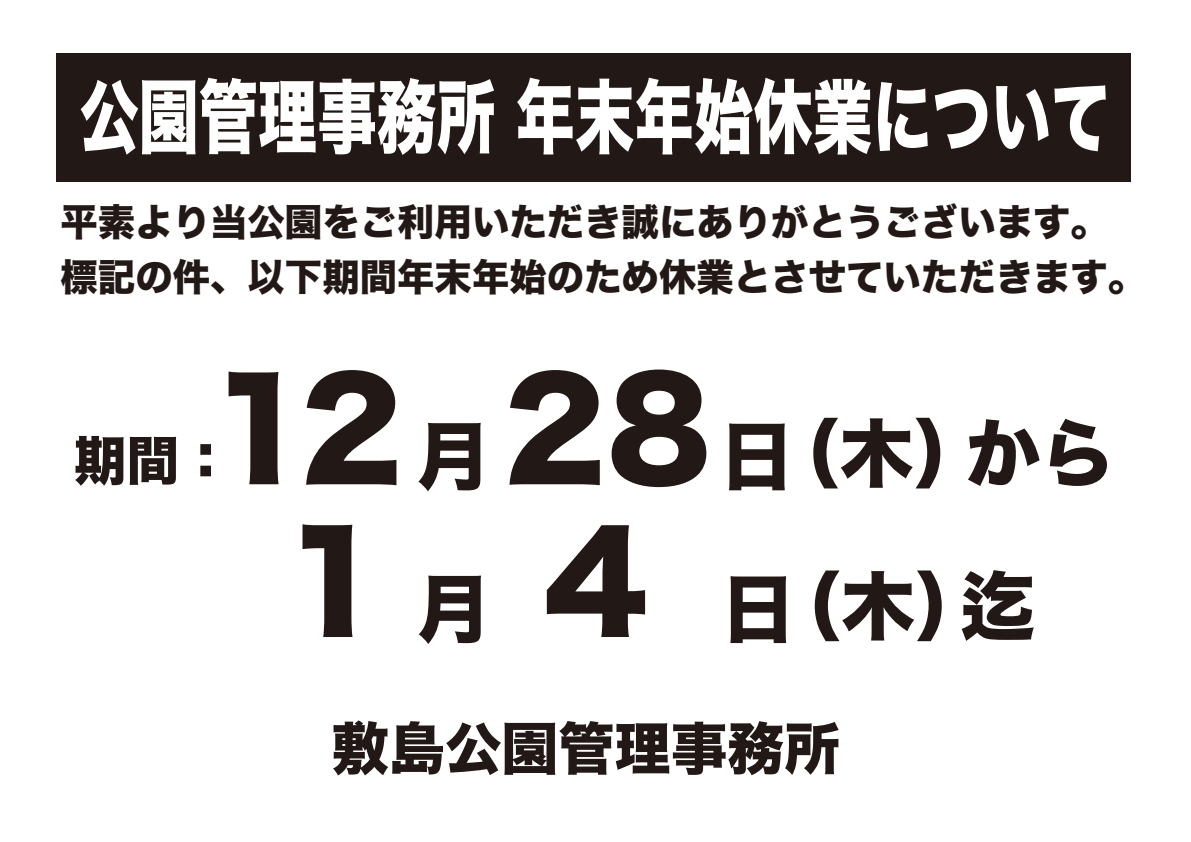
<style>
.page{position:relative;width:1191px;height:842px;background:#fff}
.page>*{position:absolute;margin:0;border:0;box-sizing:border-box;transform-origin:0 0}
.t1{font:80.3px "Hira Kaku Std N W8";color:#fff;scale:.74 1}
.t2{font:74.4px "Hira Kaku Std N W8";color:#221815}
.t3{font:56.4px "Hira Kaku Std N W8";color:#221815}
.t4{font:52.8px "Hira Kaku Std N W8";color:#221815}
.t5{font:37.4px/54.9px "Hira Kaku Std N W8";color:#221815}
.s1{font-size:134.3px}
</style>
<div class="page">
<div style="left:56px;top:54px;width:1074px;height:128px;background:#221815"></div>
<h1 class="t1" style="left:79px;top:72px;width:1394px">公園管理事務所 年末年始休業について</h1>
<p class="t5" style="left:60px;top:196px;width:1086px">平素より当公園をご利用いただき誠にありがとうございます。標記の件、以下期間年末年始のため休業とさせていただきます。</p>
<h3 class="t4" style="left:74px;top:431px;width:160px">期間：</h3>
<h2 class="t2" style="left:209px;top:412px;width:907px"><span class="s1">12</span> 月 <span class="s1">28</span>日（木）から</h2>
<h2 class="t2" style="left:283px;top:565px;width:752px"><span class="s1">1</span> 月 <span class="s1">4</span> 日（木）迄</h2>
<h3 class="t3" style="left:332px;top:717px;width:509px">敷島公園管理事務所</h3>
</div>
